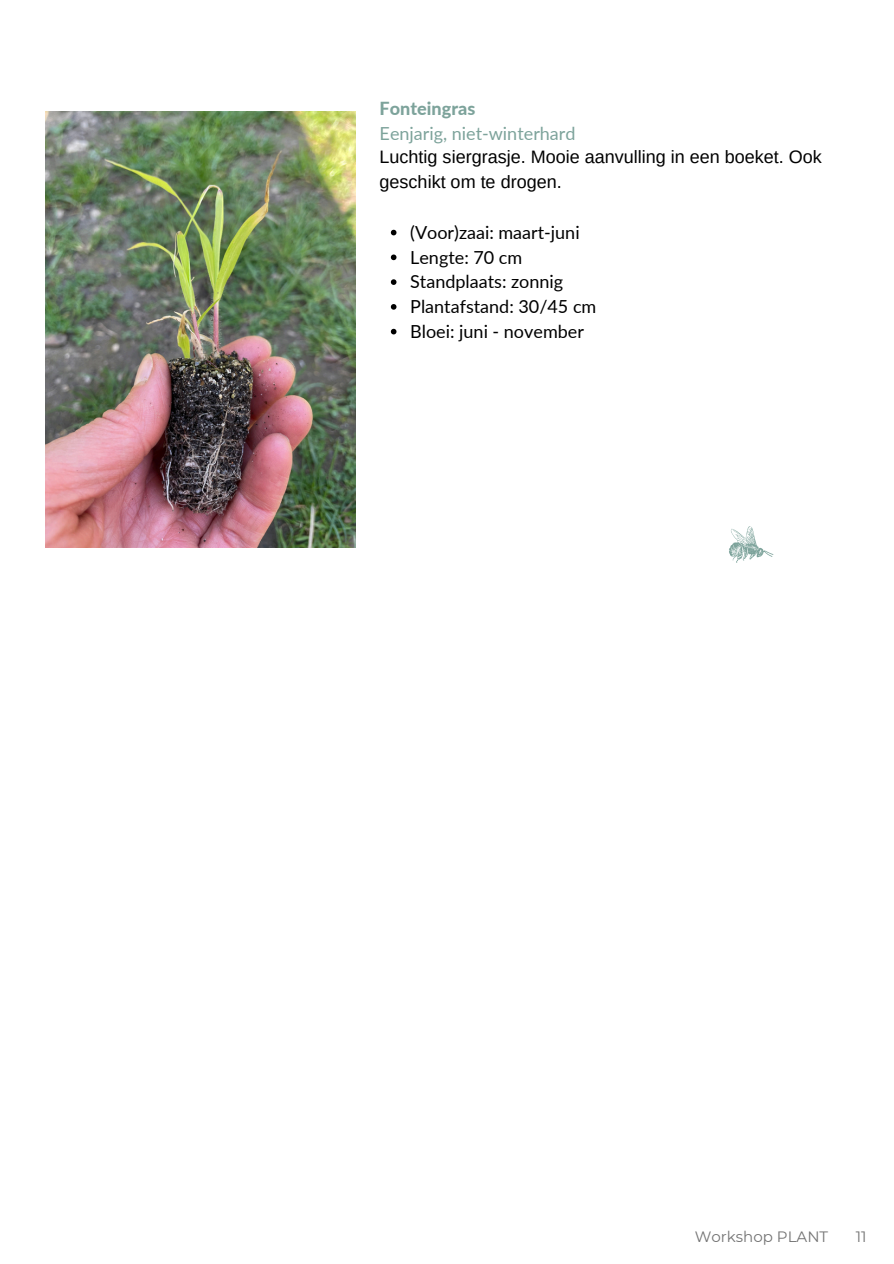
<style>
.page{position:relative;width:894px;height:1264px;background:#fff}
.page>*{position:absolute;margin:0;border:0;box-sizing:border-box;transform-origin:0 0}
.t1{font:18px/24.3px "Arimo";color:#000}
.t2{font:18px "Lato";color:#000}
.t3{font:15px "Montserrat";color:#737373}
.s1{font-family:"Lato";font-weight:800;color:#7da39b}
.s2{font-family:"Lato";color:#7da39b}
</style>
<div class="page">
<svg style="left:729px;top:526px;width:45px;height:37px"></svg>
<img style="left:46px;top:112px;width:309px;height:435px">
<svg style="left:391px;top:230px;width:5px;height:5px"></svg>
<svg style="left:391px;top:254px;width:5px;height:6px"></svg>
<svg style="left:391px;top:279px;width:5px;height:6px"></svg>
<svg style="left:391px;top:304px;width:5px;height:6px"></svg>
<svg style="left:391px;top:329px;width:5px;height:5px"></svg>
<p class="t1" style="left:379px;top:97px;width:443px"><span class="s1">Fonteingras<br></span><span class="s2">Eenjarig, niet-winterhard<br></span>Luchtig siergrasje. Mooie aanvulling in een boeket. Ook geschikt om te drogen.</p>
<p class="t2" style="left:410px;top:221px;width:171px">(Voor)zaai: maart-juni</p>
<p class="t2" style="left:410px;top:246px;width:114px">Lengte: 70 cm</p>
<p class="t2" style="left:410px;top:270px;width:154px">Standplaats: zonnig</p>
<p class="t2" style="left:410px;top:295px;width:188px">Plantafstand: 30/45 cm</p>
<p class="t2" style="left:410px;top:320px;width:175px">Bloei: juni - november</p>
<h1 class="t3" style="left:694px;top:1227px;width:135px">Workshop PLANT</h1>
<h1 class="t3" style="left:855px;top:1227px;width:12px">11</h1>
</div>
